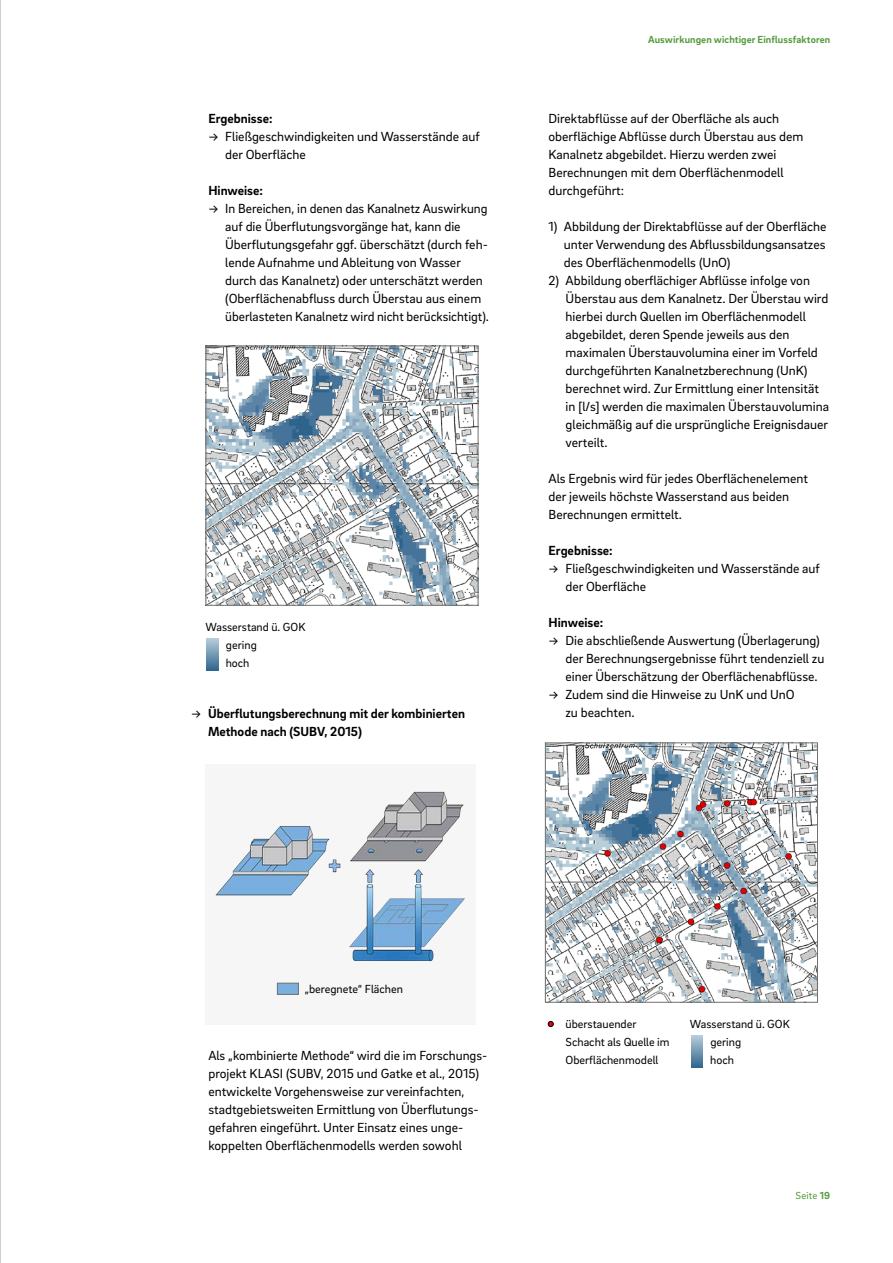
<style>
.page{position:relative;width:893px;height:1263px;background:#fff}
.page>*{position:absolute;margin:0;border:0;box-sizing:border-box;transform-origin:0 0}
.t1{font:13.5px/18px "Brix Sans";color:#000}
.t2{font:700 13.5px/18px "Brix Sans";color:#000}
.t3{font:12px/18px "Brix Sans";color:#000}
.t4{font:700 10.5px "Brix Sans";letter-spacing:.01em;color:#549a3b}
.t5{font:10.5px "Brix Sans";letter-spacing:.01em;color:#549a3b}
.s1{font-weight:400}
.s2{font-weight:700}
</style>
<div class="page">
<div style="left:206px;top:765px;width:270px;height:260px;background:#f6f6f6"></div>
<img style="left:215px;top:792px;width:250px;height:169px">
<img style="left:547px;top:744px;width:269px;height:257px">
<div style="left:545px;top:742px;width:273px;height:261px;border:1px solid #6f6f6e"></div>
<img style="left:208px;top:347px;width:268px;height:257px">
<div style="left:206px;top:345px;width:272px;height:261px;border:1px solid #6f6f6e"></div>
<div style="left:277px;top:983px;width:22px;height:12px;background:#7bafdf;border:1px solid #6f6f6e"></div>
<svg style="left:548px;top:1021px;width:5px;height:6px"></svg>
<svg style="left:207px;top:638px;width:11px;height:32px"></svg>
<svg style="left:691px;top:1035px;width:11px;height:32px"></svg>
<hr style="left:0;top:0;width:1px;height:1263px;background:#9c9d9d">
<p class="t2" style="left:208px;top:109px;width:66px">Ergebnisse:</p>
<p class="t1" style="left:225px;top:127px;width:256px;text-indent:-17px">→ Fließgeschwindigkeiten und Wasserstände auf der Oberfläche</p>
<p class="t2" style="left:208px;top:181px;width:56px">Hinweise:</p>
<p class="t1" style="left:225px;top:199px;width:265px;text-indent:-17px">→ In Bereichen, in denen das Kanalnetz Auswirkung auf die Überflutungsvorgänge hat, kann die Überflutungsgefahr ggf. überschätzt (durch feh&shy;lende Aufnahme und Ableitung von Wasser durch das Kanalnetz) oder unterschätzt werden (Oberflächenabfluss durch Überstau aus einem überlasteten Kanalnetz wird nicht berücksichtigt).</p>
<p class="t3" style="left:226px;top:618px;width:81px;text-indent:-20px">Wasserstand ü. GOK gering<br>hoch</p>
<p class="t2" style="left:208px;top:703px;width:259px;text-indent:-17px"><span class="s1">→</span> Überflutungsberechnung mit der kombinierten<br>Methode nach (SUBV, 2015)</p>
<p class="t4" style="left:648px;top:32px;width:184px">Auswirkungen wichtiger Einflussfaktoren</p>
<p class="t1" style="left:549px;top:109px;width:256px">Direktabflüsse auf der Oberfläche als auch oberflächige Abflüsse durch Überstau aus dem Kanalnetz abgebildet. Hierzu werden zwei Berechnungen mit dem Oberflächenmodell durchgeführt:</p>
<p class="t1" style="left:564px;top:217px;width:264px;text-align:justify;text-indent:-15px">1) Abbildung der Direktabflüsse auf der Oberfläche unter Verwendung des Abflussbildungsansatzes des Oberflächenmodells (UnO)</p>
<p class="t1" style="left:566px;top:271px;width:265px;text-indent:-17px">2) Abbildung oberflächiger Abflüsse infolge von Überstau aus dem Kanalnetz. Der Überstau wird hierbei durch Quellen im Oberflächenmodell abgebildet, deren Spende jeweils aus den maximalen Überstauvolumina einer im Vorfeld durchgeführten Kanalnetzberechnung (UnK) berechnet wird. Zur Ermittlung einer Intensität in [l/s] werden die maximalen Überstauvolumina gleichmäßig auf die ursprüngliche Ereignisdauer verteilt.</p>
<p class="t1" style="left:549px;top:469px;width:261px">Als Ergebnis wird für jedes Oberflächenelement der jeweils höchste Wasserstand aus beiden<br>Berechnungen ermittelt.</p>
<p class="t2" style="left:549px;top:541px;width:66px">Ergebnisse:</p>
<p class="t1" style="left:565px;top:559px;width:256px;text-indent:-17px">→ Fließgeschwindigkeiten und Wasserstände auf der Oberfläche</p>
<p class="t2" style="left:549px;top:613px;width:56px">Hinweise:</p>
<p class="t1" style="left:565px;top:631px;width:260px;text-indent:-17px">→ Die abschließende Auswertung (Überlagerung) der Berechnungsergebnisse führt tendenziell zu einer Überschätzung der Oberflächenabflüsse.</p>
<p class="t1" style="left:565px;top:685px;width:231px;text-indent:-17px">→ Zudem sind die Hinweise zu UnK und UnO zu beachten.</p>
<p class="t3" style="left:305px;top:980px;width:100px">„beregnete“ Flächen</p>
<p class="t1" style="left:208px;top:1045px;width:280px">Als „kombinierte Methode“ wird die im Forschungs&shy;projekt KLASI (SUBV, 2015 und Gatke et al., 2015) entwickelte Vorgehensweise zur vereinfachten, stadtgebietsweiten Ermittlung von Überflutungs&shy;gefahren eingeführt. Unter Einsatz eines unge&shy;koppelten Oberflächenmodells werden sowohl</p>
<p class="t3" style="left:565px;top:1015px;width:106px">überstauender<br>Schacht als Quelle im<br>Oberflächenmodell</p>
<p class="t3" style="left:710px;top:1015px;width:81px;text-indent:-20px">Wasserstand ü. GOK gering<br>hoch</p>
<p class="t5" style="left:796px;top:1189px;width:36px">Seite <span class="s2">19</span></p>
</div>
